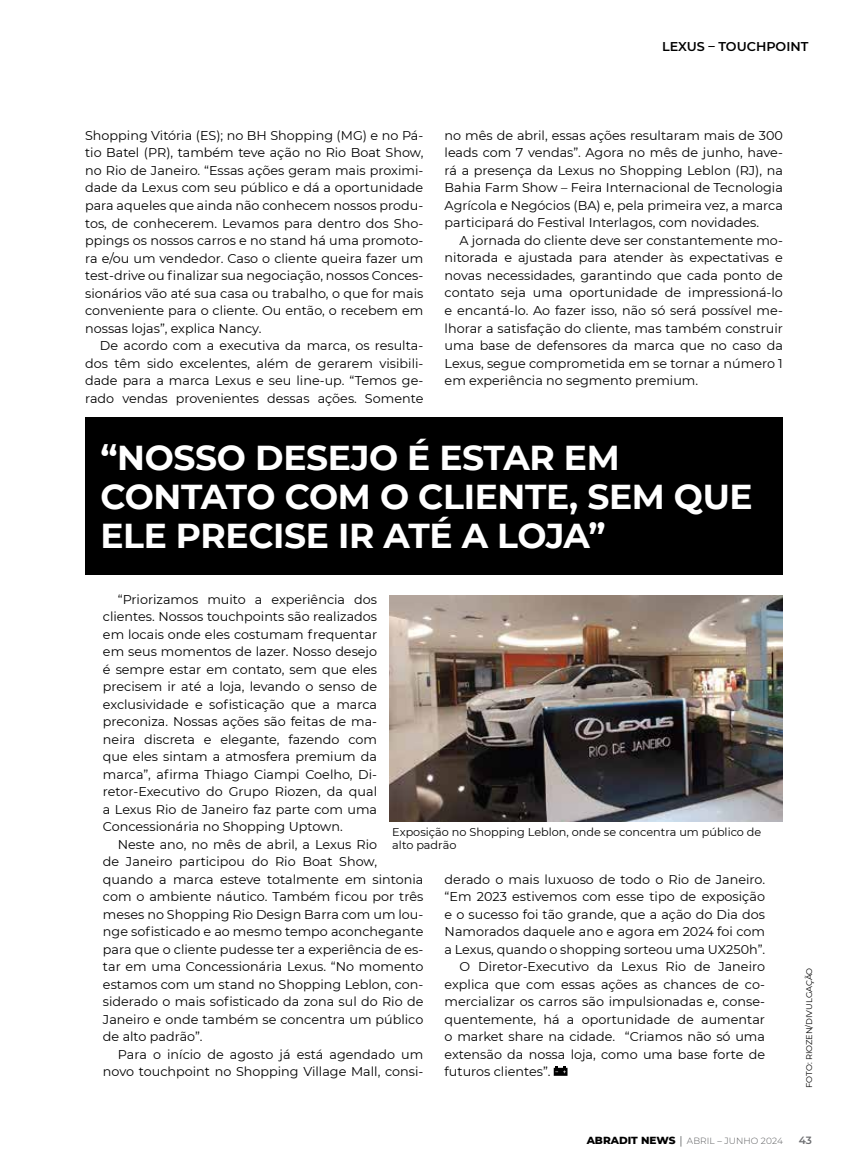
<style>
.page{position:relative;width:851px;height:1170px;background:#fff}
.page>*{position:absolute;margin:0;border:0;box-sizing:border-box;transform-origin:0 0}
.t1{font:700 34.5px/39px "Montserrat";letter-spacing:-.01em;color:#fff}
.t2{font:12.75px/17.5px "Montserrat";color:#000;text-align:justify}
.t3{font:600 12.75px "Montserrat";color:#000}
.t4{font:11.25px/13.5px "Montserrat";color:#000}
.t5{font:600 10.5px "Montserrat";color:#6d6e71}
.t6{font:300 9px "Montserrat";letter-spacing:.01em;color:#58595b}
.t7{font:8.25px "Montserrat";letter-spacing:-.01em;color:#000}
.s1{font-weight:800;font-size:10.5px;color:#000}
.s2{font-family:"Myriad Pro";font-weight:400;font-size:10.5px}
</style>
<div class="page">
<div style="left:86px;top:417px;width:696px;height:157px;background:#000"></div>
<img style="left:390px;top:596px;width:392px;height:225px">
<svg style="left:553px;top:1066px;width:14px;height:9px"></svg>
<p class="t3" style="left:662px;top:38px;width:148px">LEXUS – TOUCHPOINT</p>
<p class="t2" style="left:85px;top:126px;width:340px">Shopping Vitória (ES); no BH Shopping (MG) e no Pá&shy;tio Batel (PR), também teve ação no Rio Boat Show, no Rio de Janeiro. “Essas ações geram mais proximi&shy;dade da Lexus com seu público e dá a oportunidade para aqueles que ainda não conhecem nossos produ&shy;tos, de conhecerem. Levamos para dentro dos Sho&shy;ppings os nossos carros e no stand há uma promoto&shy;ra e/ou um vendedor. Caso o cliente queira fazer um test-drive ou finalizar sua negociação, nossos Conces&shy;sionários vão até sua casa ou trabalho, o que for mais conveniente para o cliente. Ou então, o recebem em nossas lojas”, explica Nancy.</p>
<p class="t2" style="left:85px;top:336px;width:340px;text-indent:15px">De acordo com a executiva da marca, os resulta&shy;dos têm sido excelentes, além de gerarem visibili&shy;dade para a marca Lexus e seu line-up. “Temos ge&shy;rado vendas provenientes dessas ações. Somente</p>
<p class="t2" style="left:444px;top:126px;width:340px">no mês de abril, essas ações resultaram mais de 300 leads com 7 vendas”. Agora no mês de junho, have&shy;rá a presença da Lexus no Shopping Leblon (RJ), na Bahia Farm Show – Feira Internacional de Tecnologia Agrícola e Negócios (BA) e, pela primeira vez, a marca participará do Festival Interlagos, com novidades.</p>
<p class="t2" style="left:444px;top:231px;width:340px;text-indent:15px">A jornada do cliente deve ser constantemente mo&shy;nitorada e ajustada para atender às expectativas e novas necessidades, garantindo que cada ponto de contato seja uma oportunidade de impressioná-lo e encantá-lo. Ao fazer isso, não só será possível me&shy;lhorar a satisfação do cliente, mas também construir uma base de defensores da marca que no caso da Lexus, segue comprometida em se tornar a número 1 em experiência no segmento premium.</p>
<h1 class="t1" style="left:444px;top:429px;width:337px">É SEMPRE ESTAR<br>EM CONTATO COM</h1>
<h1 class="t1" style="left:100px;top:436px;width:653px">“NOSSO DESEJO É ESTAR EM<br>CONTATO COM O CLIENTE, SEM QUE<br>ELE PRECISE IR ATÉ A LOJA”</h1>
<p class="t2" style="left:103px;top:590px;width:275px;text-indent:15px">“Priorizamos muito a experiência dos clientes. Nossos touchpoints são realizados em locais onde eles costumam frequentar em seus momentos de lazer. Nosso desejo é sempre estar em contato, sem que eles precisem ir até a loja, levando o senso de exclusividade e sofisticação que a marca preconiza. Nossas ações são feitas de ma&shy;neira discreta e elegante, fazendo com que eles sintam a atmosfera premium da marca”, afirma Thiago Ciampi Coelho, Di&shy;retor-Executivo do Grupo Riozen, da qual a Lexus Rio de Janeiro faz parte com uma Concessionária no Shopping Uptown.</p>
<p class="t2" style="left:103px;top:835px;width:322px;text-align:left;text-indent:15px">Neste ano, no mês de abril, a Lexus Rio<br>de Janeiro participou do Rio Boat Show, quando a marca esteve totalmente em sintonia com o ambiente náutico. Também ficou por três meses no Shopping Rio Design Barra com um lou&shy;nge sofisticado e ao mesmo tempo aconchegante para que o cliente pudesse ter a experiência de es&shy;tar em uma Concessionária Lexus. “No momento estamos com um stand no Shopping Leblon, con&shy;siderado o mais sofisticado da zona sul do Rio de Janeiro e onde também se concentra um público de alto padrão”.</p>
<p class="t2" style="left:103px;top:1044px;width:322px;text-align:right">Para o início de agosto já está agendado um novo touchpoint no Shopping Village Mall, consi-</p>
<p class="t4" style="left:392px;top:824px;width:370px">Exposição no Shopping Leblon, onde se concentra um público de alto padrão</p>
<p class="t2" style="left:444px;top:869px;width:322px">derado o mais luxuoso de todo o Rio de Janeiro.</p>
<p class="t2" style="left:444px;top:887px;width:322px">“Em 2023 estivemos com esse tipo de exposição</p>
<p class="t2" style="left:444px;top:904px;width:322px">e o sucesso foi tão grande, que a ação do Dia dos</p>
<p class="t2" style="left:444px;top:922px;width:322px">Namorados daquele ano e agora em 2024 foi com</p>
<p class="t2" style="left:444px;top:939px;width:322px">a Lexus, quando o shopping sorteou uma UX250h”.</p>
<p class="t2" style="left:459px;top:957px;width:307px">O Diretor-Executivo da Lexus Rio de Janeiro</p>
<p class="t2" style="left:444px;top:974px;width:322px">explica que com essas ações as chances de co-</p>
<p class="t2" style="left:444px;top:992px;width:322px">mercializar os carros são impulsionadas e, conse-</p>
<p class="t2" style="left:444px;top:1009px;width:322px">quentemente, há a oportunidade de aumentar</p>
<p class="t2" style="left:444px;top:1027px;width:322px">o market share na cidade. “Criamos não só uma</p>
<p class="t2" style="left:444px;top:1044px;width:322px">extensão da nossa loja, como uma base forte de</p>
<p class="t2" style="left:444px;top:1062px;width:107px">futuros clientes”.</p>
<p class="t7" style="left:803px;top:1087px;width:122px;rotate:-90deg">FOTO: RIOZEN/DIVULGAÇÃO</p>
<p class="t6" style="left:586px;top:1134px;width:198px"><span class="s1">ABRADIT NEWS</span> <span class="s2">|</span> ABRIL – JUNHO 2024</p>
<p class="t5" style="left:798px;top:1133px;width:15px">43</p>
</div>
